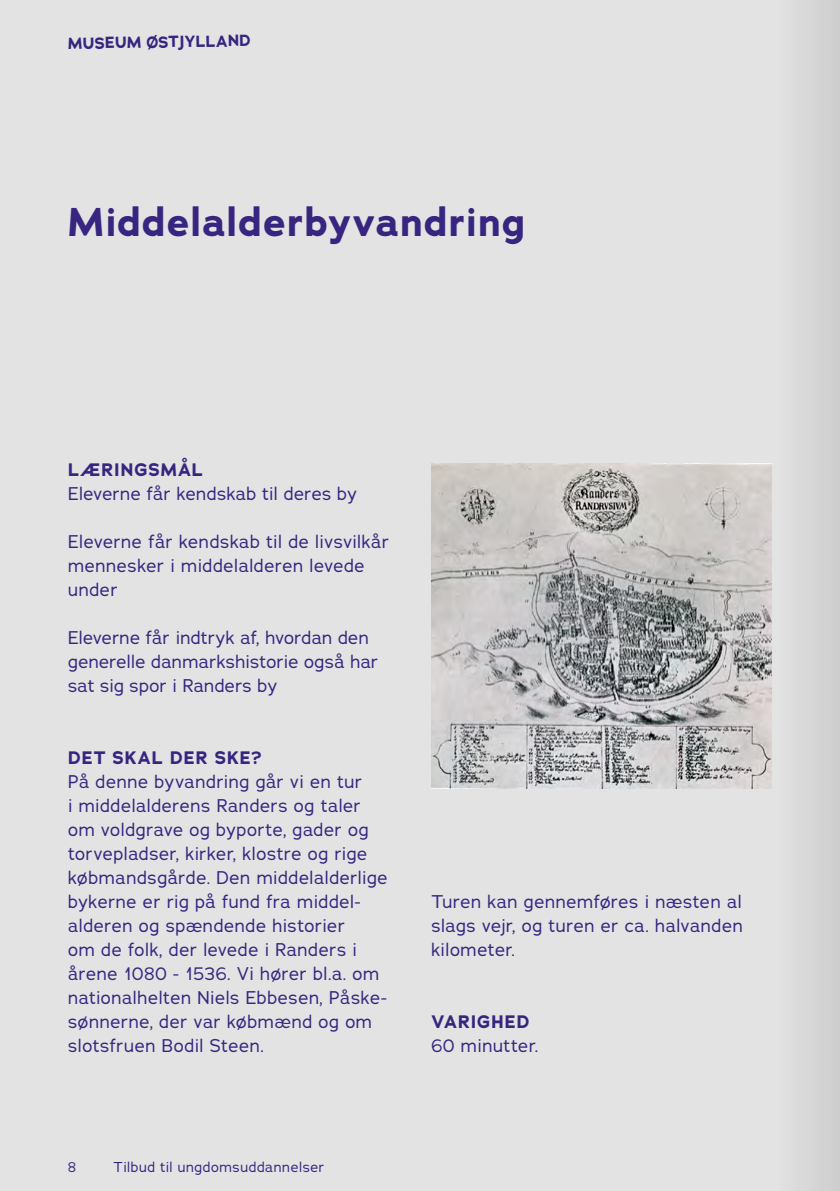
<style>
.page{position:relative;width:840px;height:1191px;background:#fff}
.page>*{position:absolute;margin:0;border:0;box-sizing:border-box;transform-origin:0 0}
.t1{font:700 40px "Adrianna";letter-spacing:.025em;color:#372580}
.t2{font:18px/24px "Adrianna";letter-spacing:.03em;color:#372580}
.t3{font:700 18px "Adrianna";letter-spacing:.05em;color:#372580}
.t4{font:700 16px "Adrianna";color:#372580}
.t5{font:14px "Adrianna";letter-spacing:.04em;color:#372580}
</style>
<div class="page">
<div style="left:0;top:0;width:839px;height:1191px;background:#e3e3e3"></div>
<img style="left:431px;top:463px;width:340px;height:325px">
<div style="left:774px;top:0;width:65px;height:1191px;background:#dadada"></div>
<p class="t4" style="left:68px;top:33px;width:184px;rotate:-1deg">MUSEUM ØSTJYLLAND</p>
<h1 class="t1" style="left:68px;top:195px;width:458px">Middelalderbyvandring</h1>
<p class="t3" style="left:68px;top:458px;width:136px">LÆRINGSMÅL</p>
<p class="t2" style="left:68px;top:481px;width:290px">Eleverne får kendskab til deres by</p>
<p class="t2" style="left:68px;top:529px;width:322px">Eleverne får kendskab til de livsvilkår mennesker i middelalderen levede under</p>
<p class="t2" style="left:68px;top:625px;width:311px">Eleverne får indtryk af, hvordan den generelle danmarkshistorie også har sat sig spor i Randers by</p>
<p class="t3" style="left:68px;top:746px;width:195px">DET SKAL DER SKE?</p>
<p class="t2" style="left:68px;top:769px;width:321px">På denne byvandring går vi en tur<br>i middelalderens Randers og taler om voldgrave og byporte, gader og torvepladser, kirker, klostre og rige købmandsgårde. Den middelalderlige bykerne er rig på fund fra middel&shy;alderen og spændende historier<br>om de folk, der levede i Randers i årene 1080 - 1536. Vi hører bl.a. om nationalhelten Niels Ebbesen, Påske&shy;sønnerne, der var købmænd og om slotsfruen Bodil Steen.</p>
<p class="t2" style="left:431px;top:889px;width:313px;text-align:justify">Turen kan gennemføres i næsten al slags vejr, og turen er ca. halvanden kilometer.</p>
<p class="t3" style="left:431px;top:1010px;width:100px">VARIGHED</p>
<p class="t2" style="left:431px;top:1033px;width:108px">60 minutter.</p>
<p class="t5" style="left:68px;top:1158px;width:9px">8</p>
<p class="t5" style="left:113px;top:1158px;width:212px">Tilbud til ungdomsuddannelser</p>
</div>
